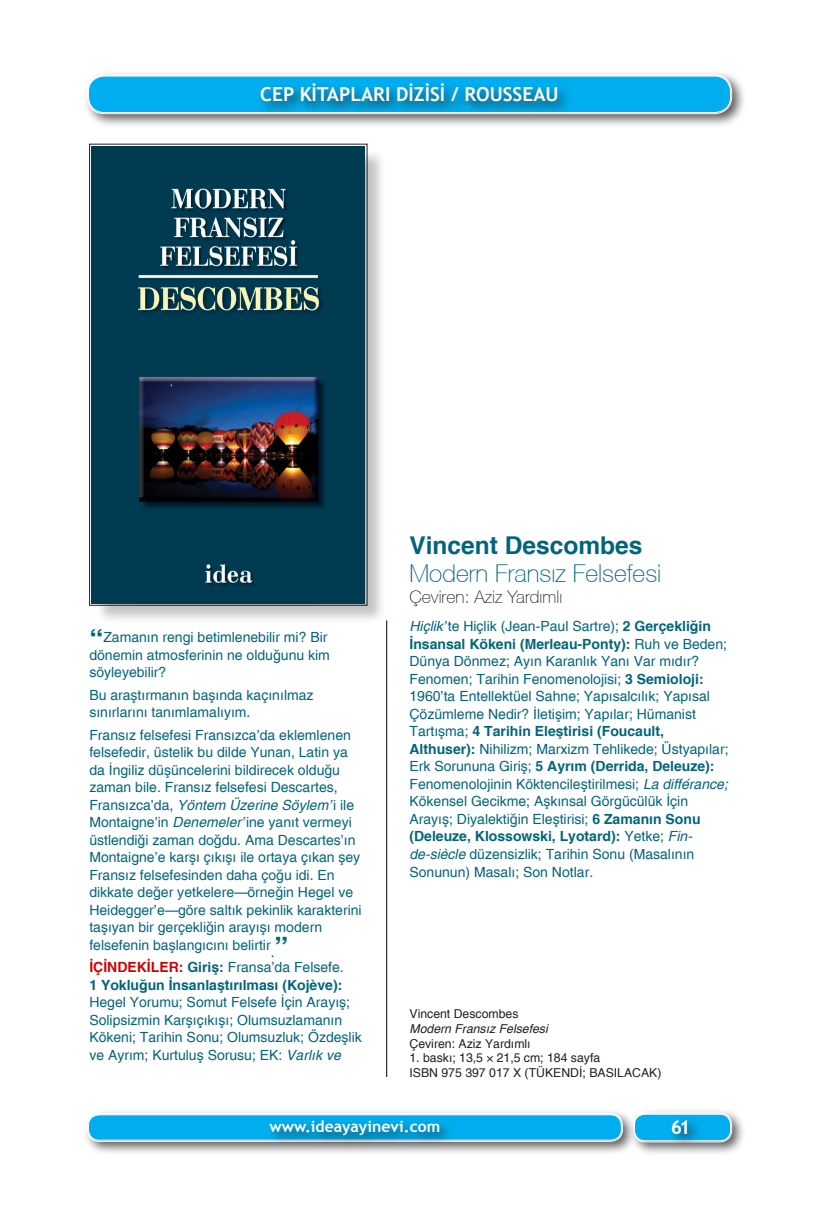
<style>
.page{position:relative;width:819px;height:1216px;background:#fff}
.page>*{position:absolute;margin:0;border:0;box-sizing:border-box;transform-origin:0 0}
.t1{font:100 24.5px "Helvetica Neue CE";color:#00657c}
.t2{font:24.5px "Helvetica Bold T.";color:#00657c}
.t3{font:700 19.25px "Trebuchet MS";color:#fff}
.t4{font:100 17.5px "Helvetica Neue CE";color:#231f20}
.t5{font:700 15.75px "Trebuchet MS";color:#fff}
.METİN_8_ve_10{font:14px/17.5px "Helvetica T.";color:#00657c}
.BOLD_1{font:12.25px "Helvetica T.";color:#231f20}
.BOLD_1-2{font:12.25px "Helvetica Italic T.";color:#231f20}
.s1{font-family:"Helvetica Bold T.";font-size:28px}
.s2{font-family:"Helvetica Italic T."}
.s3{font-family:"Helvetica Bold T.";color:#d00000}
.s4{font-family:"Helvetica Bold T."}
</style>
<div class="page">
<div style="left:82px;top:70px;width:664px;height:58px;background:#231f20;opacity:.75"></div>
<div style="left:88px;top:76px;width:642px;height:36px;background:#00aeef;border-radius:16px"></div>
<div style="left:87px;top:74px;width:645px;height:40px;border:1px solid #fff;border-radius:17px"></div>
<div style="left:88px;top:76px;width:642px;height:37px;border:1px solid #fff;border-radius:16px"></div>
<div style="left:257px;top:79px;width:315px;height:37px;background:#231f20;opacity:.75"></div>
<div style="left:628px;top:1107px;width:118px;height:50px;background:#231f20;opacity:.75"></div>
<div style="left:634px;top:1114px;width:96px;height:26px;background:#00aeef;border-radius:11px"></div>
<div style="left:632px;top:1112px;width:100px;height:30px;border:1px solid #fff;border-radius:12px"></div>
<div style="left:634px;top:1113px;width:96px;height:27px;border:1px solid #fff;border-radius:11px"></div>
<div style="left:668px;top:1115px;width:33px;height:32px;background:#231f20;opacity:.75"></div>
<div style="left:82px;top:1108px;width:555px;height:48px;background:#231f20;opacity:.75"></div>
<div style="left:88px;top:1114px;width:533px;height:26px;background:#00aeef;border-radius:11px"></div>
<div style="left:87px;top:1113px;width:536px;height:28px;border:1px solid #fff;border-radius:12px"></div>
<div style="left:88px;top:1114px;width:533px;height:26px;border:1px solid #fff;border-radius:11px"></div>
<div style="left:266px;top:1116px;width:187px;height:33px;background:#231f20;opacity:.75"></div>
<div style="left:94px;top:149px;width:293px;height:476px;background:#231f20;opacity:.27"></div>
<img style="left:92px;top:146px;width:273px;height:457px">
<div style="left:89px;top:144px;width:278px;height:461px;border:1px solid #231f20"></div>
<hr style="left:386px;top:620px;width:1px;height:456px;background:#000">
<p class="t3" style="left:260px;top:82px;width:300px">CEP KİTAPLARI DİZİSİ / ROUSSEAU</p>
<p class="METİN_8_ve_10" style="left:89px;top:628px;width:242px"><span class="s1">“</span>Zamanın rengi betimlenebilir mi? Bir dönemin atmosferinin ne olduğunu kim söyleyebilir?</p>
<p class="METİN_8_ve_10" style="left:89px;top:686px;width:226px">Bu araştırmanın başında kaçınılmaz sınırlarını tanımlamalıyım.</p>
<p class="METİN_8_ve_10" style="left:89px;top:726px;width:274px">Fransız felsefesi Fransızca’da eklemlenen felsefedir, üstelik bu dilde Yunan, Latin ya da İngiliz düşüncelerini bildirecek olduğu zaman bile. Fransız felsefesi Descartes, Fransızca’da, <span class="s2">Yöntem Üzerine Söylem’</span> i ile Montaigne’in <span class="s2">Denemeler’</span> ine yanıt vermeyi üstlendiği zaman doğdu. Ama Descartes’ın Montaigne’e karşı çıkışı ile ortaya çıkan şey Fransız felsefesinden daha çoğu idi. En dikkate değer yetkelere—örneğin Hegel ve Heidegger’e—göre saltık pekinlik karakterini taşıyan bir gerçekliğin arayışı modern felsefenin başlangıcını belirtir</p>
<p class="METİN_8_ve_10" style="left:271px;top:943px;width:19px">.<span class="s1">”</span></p>
<p class="METİN_8_ve_10" style="left:89px;top:958px;width:274px"><span class="s3">İÇİNDEKİLER:</span> <span class="s4">Giriş:</span> Fransa’da Felsefe.<br><span class="s4">1 Yokluğun İnsanlaştırılması (Kojève):<br></span>Hegel Yorumu; Somut Felsefe İçin Arayış; Solipsizmin Karşıçıkışı; Olumsuzlamanın Kökeni; Tarihin Sonu; Olumsuzluk; Özdeşlik ve Ayrım; Kurtuluş Sorusu; EK: <span class="s2">Varlık ve</span></p>
<p class="t2" style="left:409px;top:530px;width:234px">Vincent Descombes</p>
<p class="t1" style="left:409px;top:559px;width:253px">Modern Fransız Felsefesi</p>
<p class="t4" style="left:409px;top:586px;width:154px">Çeviren: Aziz Yardımlı</p>
<p class="METİN_8_ve_10" style="left:409px;top:617px;width:320px"><span class="s2">Hiçlik’</span>te Hiçlik (Jean-Paul Sartre); <span class="s4">2 Gerçekliğin İnsansal Kökeni (Merleau-Ponty):</span> Ruh ve Beden; Dünya Dönmez; Ayın Karanlık Yanı Var mıdır?<br>Fenomen; Tarihin Fenomenolojisi; <span class="s4">3 Semioloji:<br></span>1960’ta Entellektüel Sahne; Yapısalcılık; Yapısal Çözümleme Nedir? İletişim; Yapılar; Hümanist Tartışma; <span class="s4">4 Tarihin Eleştirisi (Foucault, Althuser):</span> Nihilizm; Marxizm Tehlikede; Üstyapılar; Erk Sorununa Giriş; <span class="s4">5 Ayrım (Derrida, Deleuze):<br></span>Fenomenolojinin Köktencileştirilmesi; <span class="s2">La différance; </span>Kökensel Gecikme; Aşkınsal Görgücülük İçin Arayış; Diyalektiğin Eleştirisi; <span class="s4">6 Zamanın Sonu (Deleuze, Klossowski, Lyotard):</span> Yetke; <span class="s2">Fin&shy;de-siècle</span> düzensizlik; Tarihin Sonu (Masalının Sonunun) Masalı; Son Notlar.</p>
<p class="BOLD_1" style="left:409px;top:1006px;width:110px">Vincent Descombes</p>
<p class="BOLD_1-2" style="left:409px;top:1021px;width:140px">Modern Fransız Felsefesi</p>
<p class="BOLD_1" style="left:409px;top:1036px;width:123px">Çeviren: Aziz Yardımlı</p>
<p class="BOLD_1" style="left:409px;top:1050px;width:192px">1. baskı; 13,5 × 21,5 cm; 184 sayfa</p>
<p class="BOLD_1" style="left:409px;top:1065px;width:253px">ISBN 975 397 017 X (TÜKENDİ; BASILACAK)</p>
<p class="t5" style="left:269px;top:1116px;width:172px">www.ideayayinevi.com</p>
<p class="t3" style="left:671px;top:1114px;width:21px">61</p>
</div>
